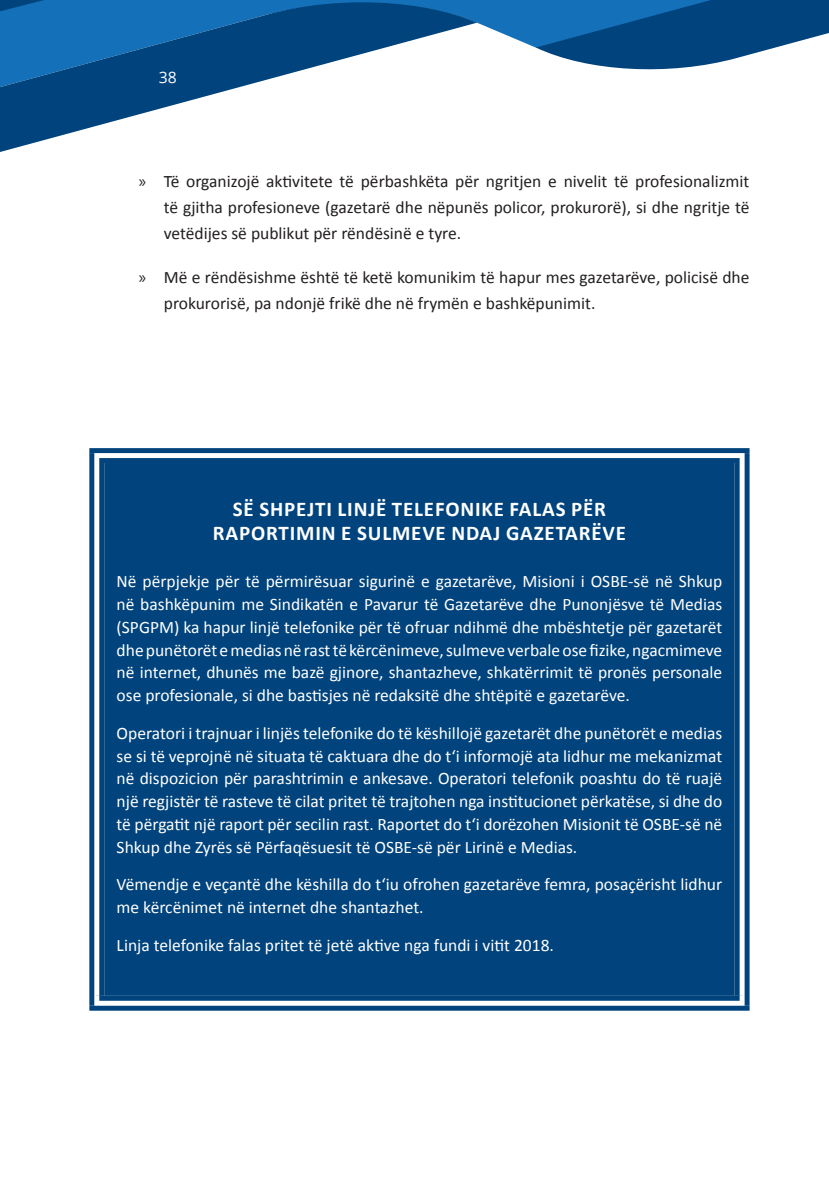
<style>
.page{position:relative;width:829px;height:1186px;background:#fff}
.page>*{position:absolute;margin:0;border:0;box-sizing:border-box;transform-origin:0 0}
.t1{font:700 21px/24.5px "Calibri";letter-spacing:.04em;color:#fff;text-align:center}
.t2{font:17.5px/22.8px "Calibri";color:#fff;text-align:justify}
.t3{font:17.5px/26.2px "Calibri";color:#231f20;text-align:justify}
.t4{font:15.75px "Open Sans";color:#fff}
.s1{font-family:"Myriad Pro"}
</style>
<div class="page">
<svg style="left:477px;top:0;width:59px;height:48px;fill:#1471b9"></svg>
<svg style="left:0;top:0;width:477px;height:152px"></svg>
<svg style="left:536px;top:0;width:292px;height:70px"></svg>
<div style="left:0;top:0;width:184px;height:31px;background:#1471b9"></div>
<div style="left:97px;top:455px;width:645px;height:548px;background:#01437c"></div>
<svg style="left:94px;top:453px;width:650px;height:10px;fill:#fff"></svg>
<svg style="left:94px;top:463px;width:5px;height:532px"></svg>
<svg style="left:739px;top:463px;width:3px;height:532px;fill:#fff"></svg>
<svg style="left:94px;top:995px;width:648px;height:10px;fill:#fff"></svg>
<div style="left:89px;top:448px;width:660px;height:5px;background:#01437c"></div>
<div style="left:99px;top:458px;width:640px;height:5px;background:#01437c"></div>
<div style="left:89px;top:453px;width:5px;height:552px;background:#01437c"></div>
<div style="left:744px;top:453px;width:5px;height:552px;background:#01437c"></div>
<div style="left:99px;top:995px;width:640px;height:5px;background:#01437c"></div>
<div style="left:89px;top:1005px;width:660px;height:5px;background:#01437c"></div>
<p class="t4" style="left:159px;top:67px;width:20px">38</p>
<p class="t3" style="left:164px;top:168px;width:587px;text-indent:-25px"><span class="s1">»</span> Të organizojë aktivitete të përbashkëta për ngritjen e nivelit të profesionalizmit të gjitha profesioneve (gazetarë dhe nëpunës policor, prokurorë), si dhe ngritje të vetëdijes së publikut për rëndësinë e tyre.</p>
<p class="t3" style="left:164px;top:264px;width:587px;text-indent:-25px"><span class="s1">»</span> Më e rëndësishme është të ketë komunikim të hapur mes gazetarëve, policisë dhe prokurorisë, pa ndonjë frikë dhe në frymën e bashkëpunimit.</p>
<p class="t1" style="left:213px;top:496px;width:414px">SË SHPEJTI LINJË TELEFONIKE FALAS PËR<br>RAPORTIMIN E SULMEVE NDAJ GAZETARËVE</p>
<p class="t2" style="left:117px;top:570px;width:607px">Në përpjekje për të përmirësuar sigurinë e gazetarëve, Misioni i OSBE-së në Shkup në bashkëpunim me Sindikatën e Pavarur të Gazetarëve dhe Punonjësve të Medias (SPGPM) ka hapur linjë telefonike për të ofruar ndihmë dhe mbështetje për gazetarët dhe punëtorët e medias në rast të kërcënimeve, sulmeve verbale ose fizike, ngacmimeve në internet, dhunës me bazë gjinore, shantazheve, shkatërrimit të pronës personale ose profesionale, si dhe bastisjes në redaksitë dhe shtëpitë e gazetarëve.</p>
<p class="t2" style="left:117px;top:722px;width:607px">Operatori i trajnuar i linjës telefonike do të këshillojë gazetarët dhe punëtorët e medias se si të veprojnë në situata të caktuara dhe do t‘i informojë ata lidhur me mekanizmat në dispozicion për parashtrimin e ankesave. Operatori telefonik poashtu do të ruajë një regjistër të rasteve të cilat pritet të trajtohen nga institucionet përkatëse, si dhe do të përgatit një raport për secilin rast. Raportet do t‘i dorëzohen Misionit të OSBE-së në Shkup dhe Zyrës së Përfaqësuesit të OSBE-së për Lirinë e Medias.</p>
<p class="t2" style="left:117px;top:873px;width:607px">Vëmendje e veçantë dhe këshilla do t‘iu ofrohen gazetarëve femra, posaçërisht lidhur me kërcënimet në internet dhe shantazhet.</p>
<p class="t2" style="left:117px;top:933px;width:439px">Linja telefonike falas pritet të jetë aktive nga fundi i vitit 2018.</p>
</div>
